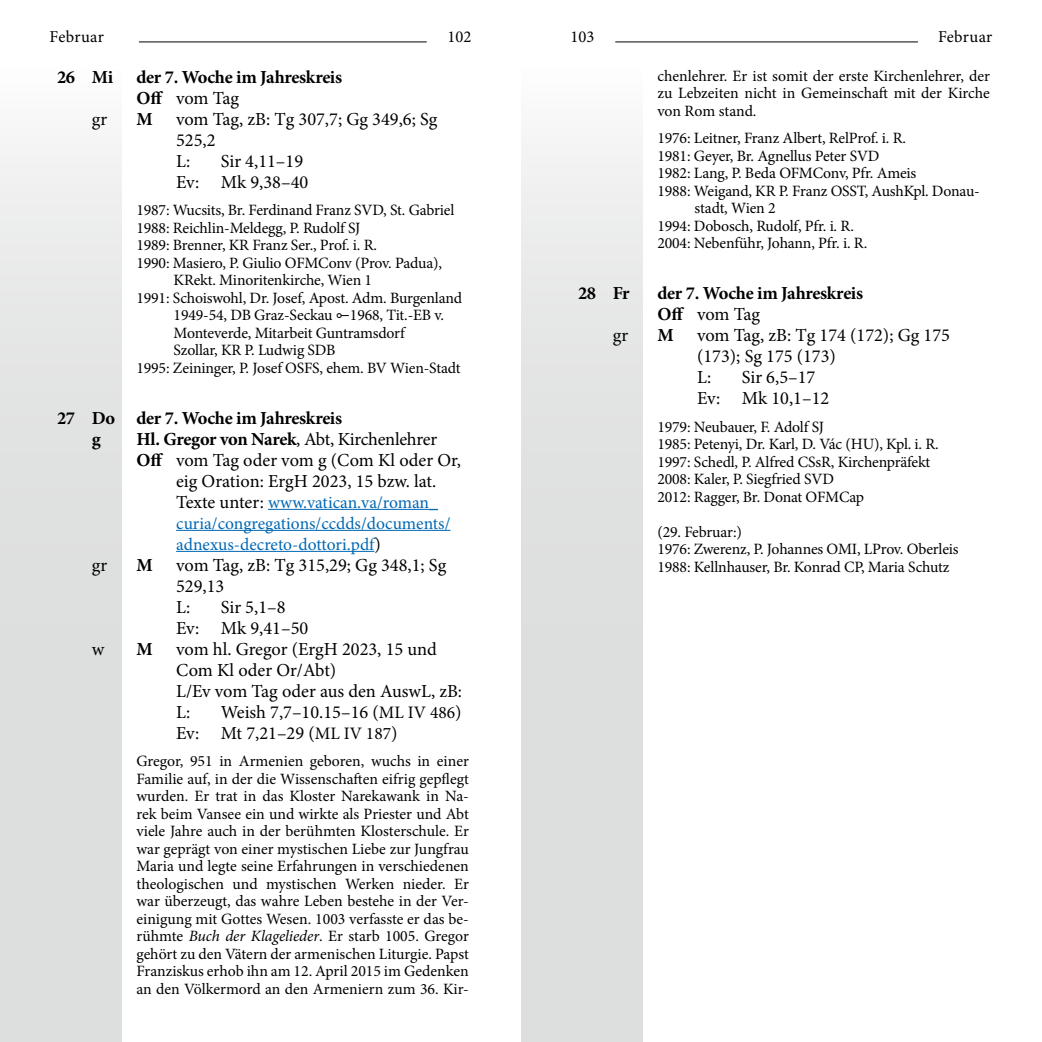
<style>
.page{position:relative;width:1042px;height:1042px;background:#fff}
.page>*{position:absolute;margin:0;border:0;box-sizing:border-box;transform-origin:0 0}
.t1{font:18.38px/21px "Minion Pro";color:#000}
.t2{font:700 18.38px/21px "Minion Pro";letter-spacing:-.015em;color:#000}
.t3{font:18.38px "Minion Pro";letter-spacing:-.02em;color:#000}
.t4{font:17.5px/21px "Minion Pro";color:#0068b4}
.t5{font:16.62px "Minion Pro";letter-spacing:.01em;color:#000}
.t6{font:15.75px/17.5px "Minion Pro";letter-spacing:-.01em;color:#000;text-align:justify}
.s1{font-weight:400}
.s2{font-family:"Cambria"}
.s3{font-weight:700}
.s4{font-size:18.38px;color:#000}
.s5{font-size:17.5px}
.s6{font-style:italic}
</style>
<div class="page">
<div style="left:0;top:69px;width:122px;height:973px;background:linear-gradient(to bottom,#f0f0f0,#d6d8d8)"></div>
<div style="left:521px;top:69px;width:121px;height:973px;background:linear-gradient(to bottom,#f0f0f0,#d6d8d8)"></div>
<hr style="left:139px;top:41px;width:288px;height:1px;background:#000">
<hr style="left:615px;top:41px;width:303px;height:1px;background:#000">
<hr style="left:268px;top:509px;width:170px;height:1px;background:#0068b4">
<hr style="left:176px;top:530px;width:274px;height:1px;background:#0068b4">
<hr style="left:176px;top:551px;width:198px;height:1px;background:#0068b4">
<p class="t5" style="left:50px;top:25px;width:56px">Februar</p>
<p class="t5" style="left:447px;top:25px;width:25px">102</p>
<p class="t5" style="left:570px;top:25px;width:25px">103</p>
<p class="t5" style="left:938px;top:25px;width:56px">Februar</p>
<p class="t6" style="left:657px;top:67px;width:334px">chenlehrer. Er ist somit der erste Kirchenlehrer, der zu Lebzeiten nicht in Gemeinschaft mit der Kirche von Rom stand.</p>
<p class="t6" style="left:657px;top:130px;width:248px">1976: Leitner, Franz Albert, RelProf. i. R.</p>
<p class="t6" style="left:657px;top:147px;width:224px">1981: Geyer, Br. Agnellus Peter SVD</p>
<p class="t6" style="left:657px;top:165px;width:260px">1982: Lang, P. Beda OFMConv, Pfr. Ameis</p>
<p class="t6" style="left:657px;top:182px;width:324px">1988: Weigand, KR P. Franz OSST, AushKpl. Donau-</p>
<p class="t6" style="left:694px;top:200px;width:83px">stadt, Wien 2</p>
<p class="t6" style="left:657px;top:217px;width:196px">1994: Dobosch, Rudolf, Pfr. i. R.</p>
<p class="t6" style="left:657px;top:235px;width:210px">2004: Nebenführ, Johann, Pfr. i. R.</p>
<p class="t2" style="left:578px;top:282px;width:53px">28 Fr</p>
<p class="t2" style="left:657px;top:282px;width:207px">der 7. Woche im Jahreskreis<br>Off <span class="s1">vom Tag</span></p>
<p class="t1" style="left:613px;top:325px;width:17px">gr</p>
<p class="t2" style="left:657px;top:324px;width:18px">M</p>
<p class="t1" style="left:697px;top:325px;width:254px">vom Tag, zB: Tg 174 (172); Gg 175 (173); Sg 175 (173)<br>L:</p>
<p class="t2" style="left:57px;top:66px;width:58px">26 Mi</p>
<p class="t2" style="left:136px;top:66px;width:207px">der 7. Woche im Jahreskreis<br>Off <span class="s1">vom Tag</span></p>
<p class="t1" style="left:92px;top:109px;width:17px">gr</p>
<p class="t2" style="left:136px;top:108px;width:18px">M</p>
<p class="t1" style="left:176px;top:109px;width:263px">vom Tag, zB: Tg 307,7; Gg 349,6; Sg<br>525,2<br>L:</p>
<p class="t1" style="left:176px;top:151px;width:134px;text-align:right">Sir 4,11–19<br>Ev: Mk 9,38–40</p>
<p class="t6" style="left:136px;top:202px;width:319px">1987: Wucsits, Br. Ferdinand Franz SVD, St. Gabriel</p>
<p class="t6" style="left:136px;top:219px;width:225px">1988: Reichlin-Meldegg, P. Rudolf SJ</p>
<p class="t6" style="left:136px;top:237px;width:240px">1989: Brenner, KR Franz Ser., Prof. i. R.</p>
<p class="t6" style="left:136px;top:254px;width:307px">1990: Masiero, P. Giulio OFMConv (Prov. Padua),</p>
<p class="t6" style="left:174px;top:272px;width:200px">KRekt. Minoritenkirche, Wien 1</p>
<p class="t6" style="left:136px;top:289px;width:327px">1991: Schoiswohl, Dr. Josef, Apost. Adm. Burgenland</p>
<p class="t6" style="left:174px;top:307px;width:270px">1949-54, DB Graz-Seckau <span class="s2">⟜</span>1968, Tit.-EB v.</p>
<p class="t6" style="left:174px;top:324px;width:233px">Monteverde, Mitarbeit Guntramsdorf</p>
<p class="t6" style="left:174px;top:342px;width:163px">Szollar, KR P. Ludwig SDB</p>
<p class="t6" style="left:136px;top:359px;width:326px">1995: Zeininger, P. Josef OSFS, ehem. BV Wien-Stadt</p>
<p class="t2" style="left:92px;top:407px;width:252px;text-indent:-35px">27 Do der 7. Woche im Jahreskreis g</p>
<p class="t1" style="left:697px;top:367px;width:134px;text-indent:45px">Sir 6,5–17<br>Ev: Mk 10,1–12</p>
<p class="t6" style="left:657px;top:418px;width:281px;text-align:left">1979: Neubauer, F. Adolf SJ<br>1985: Petenyi, Dr. Karl, D. Vác (HU), Kpl. i. R.<br>1997: Schedl, P. Alfred CSsR, Kirchenpräfekt 2008: Kaler, P. Siegfried SVD<br>2012: Ragger, Br. Donat OFMCap</p>
<p class="t6" style="left:657px;top:523px;width:303px;text-align:left">(29. Februar:)<br>1976: Zwerenz, P. Johannes OMI, LProv. Oberleis<br>1988: Kellnhauser, Br. Konrad CP, Maria Schutz</p>
<p class="t3" style="left:136px;top:426px;width:302px"><span class="s3">Hl. Gregor von Narek</span>, Abt, Kirchenlehrer</p>
<p class="t1" style="left:136px;top:449px;width:326px"><span class="s3">Off</span> vom Tag oder vom g (Com Kl oder Or,</p>
<p class="t1" style="left:176px;top:470px;width:259px">eig Oration: ErgH 2023, 15 bzw. lat.</p>
<p class="t4" style="left:176px;top:491px;width:276px"><span class="s4">Texte unter:</span> www.vatican.va/roman_ curia/congregations/ccdds/documents/ adnexus-decreto-dottori.pdf<span class="s4">)</span></p>
<p class="t1" style="left:92px;top:554px;width:17px">gr</p>
<p class="t2" style="left:136px;top:554px;width:18px">M</p>
<p class="t1" style="left:176px;top:554px;width:272px">vom Tag, zB: Tg 315,29; Gg 348,1; Sg<br>529,13<br>L:</p>
<p class="t1" style="left:176px;top:596px;width:134px;text-indent:45px">Sir 5,1–8<br>Ev: Mk 9,41–50</p>
<p class="t1" style="left:92px;top:638px;width:14px">w</p>
<p class="t2" style="left:136px;top:638px;width:18px">M</p>
<p class="t1" style="left:176px;top:638px;width:287px">vom hl. Gregor (ErgH 2023, 15 und<br>Com Kl oder Or/Abt)<br>L/Ev vom Tag oder aus den AuswL, zB:<br>L:</p>
<p class="t1" style="left:176px;top:701px;width:287px;text-indent:45px">Weish 7,7–10.15–16 (<span class="s5">ML IV 486</span>)<br>Ev: Mt 7,21–29 (<span class="s5">ML IV 187</span>)</p>
<p class="t6" style="left:136px;top:752px;width:334px">Gregor, 951 in Armenien geboren, wuchs in einer Familie auf, in der die Wissenschaften eifrig gepflegt wurden. Er trat in das Kloster Narekawank in Na&shy;rek beim Vansee ein und wirkte als Priester und Abt viele Jahre auch in der berühmten Klosterschule. Er war geprägt von einer mystischen Liebe zur Jungfrau Maria und legte seine Erfahrungen in verschiedenen theologischen und mystischen Werken nieder. Er war überzeugt, das wahre Leben bestehe in der Ver&shy;einigung mit Gottes Wesen. 1003 verfasste er das be&shy;rühmte <span class="s6">Buch der Klagelieder</span>. Er starb 1005. Gregor gehört zu den Vätern der armenischen Liturgie. Papst Franziskus erhob ihn am 12. April 2015 im Gedenken an den Völkermord an den Armeniern zum 36. Kir-</p>
</div>
